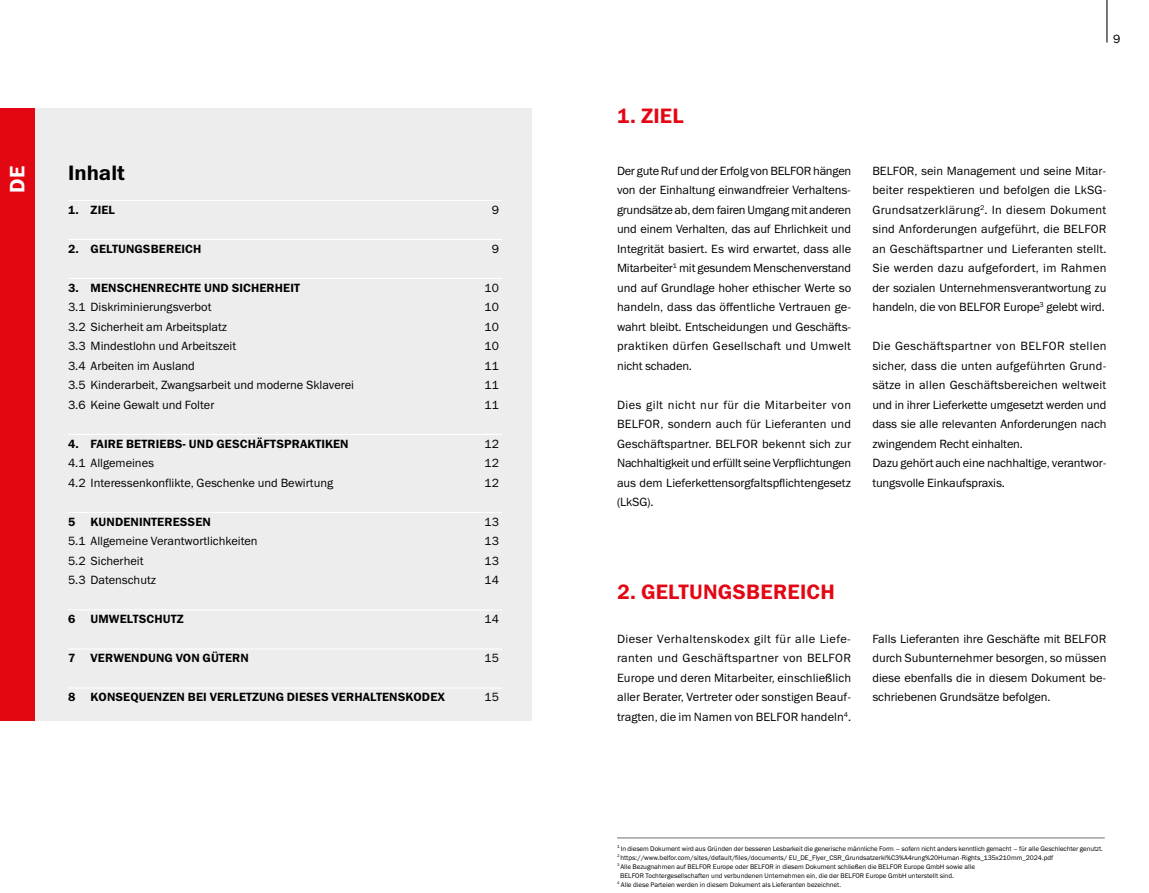
<style>
.page{position:relative;width:1149px;height:893px;background:#fff}
.page>*{position:absolute;margin:0;border:0;box-sizing:border-box;transform-origin:0 0}
.t1{font:21px "Franklin Gothic Demi ITC";letter-spacing:.01em;color:#e30613}
.t2{font:21px "Franklin Gothic Demi ITC";color:#000}
.t3{font:21px "Franklin Gothic Demi ITC";color:#fff}
.t4{font:12px/19.5px "Franklin Gothic Book ITC";color:#000;text-align:justify}
.t5{font:12px "Franklin Gothic Demi ITC";letter-spacing:.01em;color:#000}
.t6{font:6.75px "Franklin Gothic Book ITC";color:#000}
</style>
<div class="page">
<hr style="left:1106px;top:0;width:1px;height:43px;background:#000">
<div style="left:0;top:108px;width:531px;height:613px;background:#ededed"></div>
<div style="left:0;top:108px;width:34px;height:613px;background:#e30613"></div>
<hr style="left:68px;top:200px;width:434px;height:1px;background:#fff">
<hr style="left:68px;top:239px;width:434px;height:1px;background:#fff">
<hr style="left:68px;top:278px;width:434px;height:1px;background:#fff">
<hr style="left:68px;top:434px;width:434px;height:1px;background:#fff">
<hr style="left:68px;top:512px;width:434px;height:1px;background:#fff">
<hr style="left:68px;top:609px;width:434px;height:1px;background:#fff">
<hr style="left:68px;top:648px;width:434px;height:1px;background:#fff">
<hr style="left:68px;top:687px;width:434px;height:1px;background:#fff">
<hr style="left:617px;top:838px;width:487px;height:1px;background:#706f6f">
<h1 class="t1" style="left:617px;top:103px;width:68px">1. ZIEL</h1>
<p class="t4" style="left:1112px;top:28px;width:9px">9</p>
<h1 class="t2" style="left:68px;top:160px;width:58px">Inhalt</h1>
<p class="t5" style="left:68px;top:202px;width:48px">1. ZIEL</p>
<p class="t4" style="left:491px;top:200px;width:9px">9</p>
<p class="t5" style="left:68px;top:241px;width:135px">2. GELTUNGSBEREICH</p>
<p class="t4" style="left:491px;top:239px;width:9px">9</p>
<p class="t5" style="left:68px;top:280px;width:233px">3. MENSCHENRECHTE UND SICHERHEIT</p>
<p class="t4" style="left:484px;top:278px;width:16px">10</p>
<p class="t4" style="left:68px;top:297px;width:145px">3.1 Diskriminierungsverbot</p>
<p class="t4" style="left:484px;top:297px;width:16px">10</p>
<p class="t4" style="left:68px;top:317px;width:160px">3.2 Sicherheit am Arbeitsplatz</p>
<p class="t4" style="left:484px;top:317px;width:16px">10</p>
<p class="t4" style="left:68px;top:336px;width:169px">3.3 Mindestlohn und Arbeitszeit</p>
<p class="t4" style="left:484px;top:336px;width:16px">10</p>
<p class="t4" style="left:68px;top:356px;width:128px">3.4 Arbeiten im Ausland</p>
<p class="t4" style="left:484px;top:356px;width:16px">11</p>
<p class="t4" style="left:68px;top:375px;width:287px">3.5 Kinderarbeit, Zwangsarbeit und moderne Sklaverei</p>
<p class="t4" style="left:484px;top:375px;width:16px">11</p>
<p class="t4" style="left:68px;top:395px;width:148px">3.6 Keine Gewalt und Folter</p>
<p class="t4" style="left:484px;top:395px;width:16px">11</p>
<p class="t5" style="left:68px;top:436px;width:282px">4. FAIRE BETRIEBS- UND GESCHÄFTSPRAKTIKEN</p>
<p class="t4" style="left:484px;top:434px;width:16px">12</p>
<p class="t4" style="left:68px;top:453px;width:87px">4.1 Allgemeines</p>
<p class="t4" style="left:484px;top:453px;width:16px">12</p>
<p class="t4" style="left:68px;top:473px;width:266px">4.2 Interessenkonflikte, Geschenke und Bewirtung</p>
<p class="t4" style="left:484px;top:473px;width:16px">12</p>
<p class="t5" style="left:68px;top:514px;width:9px">5</p>
<p class="t5" style="left:91px;top:514px;width:122px">KUNDENINTERESSEN</p>
<p class="t4" style="left:484px;top:512px;width:16px">13</p>
<p class="t4" style="left:68px;top:531px;width:191px">5.1 Allgemeine Verantwortlichkeiten</p>
<p class="t4" style="left:484px;top:531px;width:16px">13</p>
<p class="t4" style="left:68px;top:551px;width:77px">5.2 Sicherheit</p>
<p class="t4" style="left:484px;top:551px;width:16px">13</p>
<p class="t4" style="left:68px;top:570px;width:89px">5.3 Datenschutz</p>
<p class="t4" style="left:484px;top:570px;width:16px">14</p>
<p class="t5" style="left:68px;top:612px;width:9px">6</p>
<p class="t5" style="left:91px;top:612px;width:95px">UMWELTSCHUTZ</p>
<p class="t4" style="left:484px;top:609px;width:16px">14</p>
<p class="t5" style="left:68px;top:651px;width:9px">7</p>
<p class="t5" style="left:91px;top:651px;width:160px">VERWENDUNG VON GÜTERN</p>
<p class="t4" style="left:484px;top:648px;width:16px">15</p>
<p class="t5" style="left:68px;top:690px;width:9px">8</p>
<p class="t5" style="left:91px;top:690px;width:356px">KONSEQUENZEN BEI VERLETZUNG DIESES VERHALTENSKODEX</p>
<p class="t4" style="left:484px;top:687px;width:16px">15</p>
<h1 class="t3" style="left:5px;top:193px;width:28px;rotate:-90deg">DE</h1>
<p class="t4" style="left:617px;top:161px;width:236px">Der gute Ruf und der Erfolg von BELFOR hängen von der Einhaltung einwandfreier Verhaltens&shy;grundsätze ab, dem fairen Umgang mit anderen und einem Verhalten, das auf Ehrlichkeit und Integrität basiert. Es wird erwartet, dass alle Mitarbeiter<sup>1</sup> mit gesundem Menschenverstand und auf Grundlage hoher ethischer Werte so handeln, dass das öffentliche Vertrauen ge&shy;wahrt bleibt. Entscheidungen und Geschäfts&shy;praktiken dürfen Gesellschaft und Umwelt nicht schaden.</p>
<p class="t4" style="left:617px;top:395px;width:236px">Dies gilt nicht nur für die Mitarbeiter von BELFOR, sondern auch für Lieferanten und Geschäftspartner. BELFOR bekennt sich zur Nachhaltigkeit und erfüllt seine Verpflichtungen aus dem Lieferkettensorgfaltspflichtengesetz (LkSG).</p>
<p class="t4" style="left:872px;top:161px;width:236px">BELFOR, sein Management und seine Mitar&shy;beiter respektieren und befolgen die LkSG-Grundsatzerklärung<sup>2</sup>. In diesem Dokument sind Anforderungen aufgeführt, die BELFOR an Geschäftspartner und Lieferanten stellt.<br>Sie werden dazu aufgefordert, im Rahmen der sozialen Unternehmensverantwortung zu handeln, die von BELFOR Europe<sup>3</sup> gelebt wird.</p>
<p class="t4" style="left:872px;top:336px;width:236px;text-align:left">Die Geschäftspartner von BELFOR stellen sicher, dass die unten aufgeführten Grund&shy;sätze in allen Geschäftsbereichen weltweit und in ihrer Lieferkette umgesetzt werden und dass sie alle relevanten Anforderungen nach zwingendem Recht einhalten.<br>Dazu gehört auch eine nachhaltige, verantwor&shy;tungsvolle Einkaufspraxis.</p>
<h1 class="t1" style="left:617px;top:579px;width:219px">2. GELTUNGSBEREICH</h1>
<p class="t4" style="left:617px;top:629px;width:235px">Dieser Verhaltenskodex gilt für alle Liefe&shy;ranten und Geschäftspartner von BELFOR Europe und deren Mitarbeiter, einschließlich aller Berater, Vertreter oder sonstigen Beauf&shy;tragten, die im Namen von BELFOR handeln<sup>4</sup>.</p>
<p class="t4" style="left:872px;top:629px;width:235px">Falls Lieferanten ihre Geschäfte mit BELFOR durch Subunternehmer besorgen, so müssen diese ebenfalls die in diesem Dokument be&shy;schriebenen Grundsätze befolgen.</p>
<p class="t6" style="left:617px;top:844px;width:487px"><sup>1</sup> In diesem Dokument wird aus Gründen der besseren Lesbarkeit die generische männliche Form – sofern nicht anders kenntlich gemacht – für alle Geschlechter genutzt.</p>
<p class="t6" style="left:617px;top:853px;width:437px"><sup>2</sup> https://www.belfor.com/sites/default/files/documents/ EU_DE_Flyer_CSR_Grundsatzerkl%C3%A4rung%20Human-Rights_135x210mm_2024.pdf</p>
<p class="t6" style="left:617px;top:862px;width:359px"><sup>3</sup> Alle Bezugnahmen auf BELFOR Europe oder BELFOR in diesem Dokument schließen die BELFOR Europe GmbH sowie alle</p>
<p class="t6" style="left:620px;top:871px;width:335px">BELFOR Tochtergesellschaften und verbundenen Unternehmen ein, die der BELFOR Europe GmbH unterstellt sind.</p>
<p class="t6" style="left:617px;top:880px;width:225px"><sup>4</sup> Alle diese Parteien werden in diesem Dokument als Lieferanten bezeichnet.</p>
</div>
